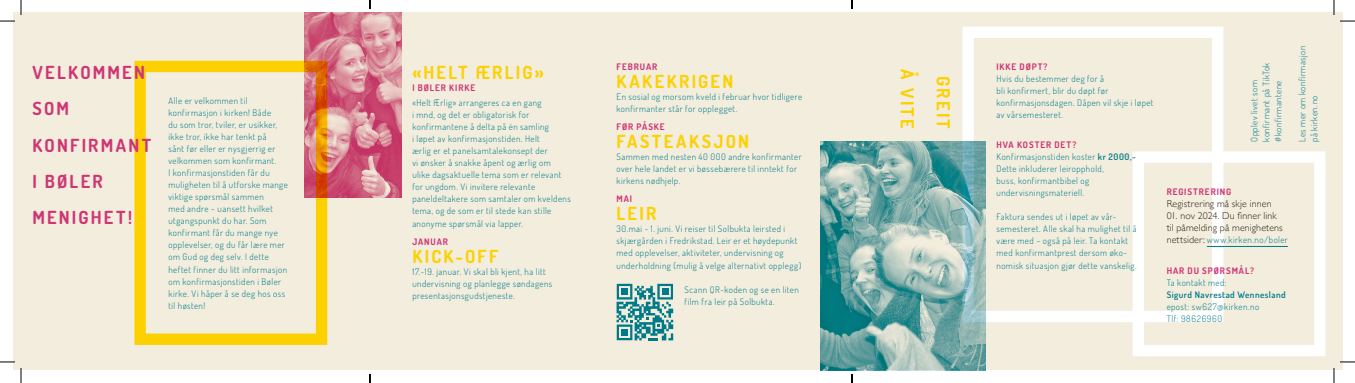
<style>
.page{position:relative;width:1355px;height:383px;background:#fff}
.page>*{position:absolute;margin:0;border:0;box-sizing:border-box;transform-origin:0 0}
.t1{font:700 18px "Dosis";letter-spacing:.13em;color:#fdd100}
.t2{font:700 18px/36px "Dosis";letter-spacing:.13em;color:#cf3575}
.t3{font:300 10px/12px "Gill Sans";letter-spacing:.01em;color:#2f2116}
.t4{font:300 9px/12px "Dosis";letter-spacing:.05em;color:#007a89}
.t5{font:700 9px "Dosis";letter-spacing:.1em;color:#cf3575}
.t6{font:600 9px "Dosis";letter-spacing:.05em;color:#007a89}
.t7{font:300 9px "Dosis";letter-spacing:.075em;color:#007a89}
.s1{font-weight:600}
.s2{font-family:"Gill Sans";font-size:10px;color:#2f2116}
</style>
<div class="page">
<div style="left:12px;top:12px;width:1330px;height:358px;background:#f2eddd"></div>
<div style="left:962px;top:27px;width:261px;height:294px;border:11px solid #fff"></div>
<div style="left:1132px;top:151px;width:193px;height:204px;border:11px solid #fff"></div>
<hr style="left:1206px;top:246px;width:81px;height:1px;background:#007a89">
<div style="left:134px;top:61px;width:193px;height:283px;border:11px solid #fdd100"></div>
<img style="left:304px;top:12px;width:97px;height:185px">
<img style="left:820px;top:141px;width:165px;height:229px">
<svg style="left:616px;top:283px;width:57px;height:57px"></svg>
<svg style="left:0;top:0;width:22px;height:22px"></svg>
<svg style="left:0;top:361px;width:22px;height:21px"></svg>
<svg style="left:1333px;top:0;width:21px;height:22px"></svg>
<svg style="left:1333px;top:361px;width:21px;height:21px"></svg>
<p class="t2" style="left:32px;top:54px;width:114px">VELKOMMEN<br>SOM</p>
<p class="t2" style="left:32px;top:126px;width:121px">KONFIRMANT<br>I BØLER<br>MENIGHET!</p>
<p class="t4" style="left:168px;top:94px;width:121px">Alle er velkommen til konfirmasjon i kirken! Både<br>du som tror, tviler, er usikker, ikke tror, ikke har tenkt på<br>sånt før eller er nysgjerrig er velkommen som konfirmant.<br>I konfirmasjonstiden får du muligheten til å utforske mange viktige spørsmål sammen<br>med andre – uansett hvilket utgangspunkt du har. Som konfirmant får du mange nye opplevelser, og du får lære mer om Gud og deg selv. I dette heftet finner du litt informasjon om konfirmasjonstiden i Bøler kirke. Vi håper å se deg hos oss til høsten!</p>
<p class="t1" style="left:412px;top:61px;width:133px">«HELT ÆRLIG»</p>
<p class="t5" style="left:412px;top:82px;width:64px">I BØLER KIRKE</p>
<p class="t4" style="left:412px;top:96px;width:160px">«Helt Ærlig» arrangeres ca en gang<br>i mnd, og det er obligatorisk for konfirmantene å delta på én samling<br>i løpet av konfirmasjonstiden. Helt<br>ærlig er et panelsamtalekonsept der<br>vi ønsker å snakke åpent og ærlig om<br>ulike dagsaktuelle tema som er relevant for ungdom. Vi invitere relevante paneldeltakere som samtaler om kveldens tema, og de som er til stede kan stille anonyme spørsmål via lapper.</p>
<p class="t5" style="left:412px;top:235px;width:37px">JANUAR</p>
<p class="t1" style="left:412px;top:244px;width:88px">KICK-OFF</p>
<p class="t4" style="left:412px;top:264px;width:142px">17.-19. januar. Vi skal bli kjent, ha litt undervisning og planlegge søndagens presentasjonsgudstjeneste.</p>
<p class="t5" style="left:616px;top:61px;width:42px">FEBRUAR</p>
<p class="t1" style="left:616px;top:70px;width:118px">KAKEKRIGEN</p>
<p class="t4" style="left:616px;top:90px;width:187px">En sosial og morsom kveld i februar hvor tidligere konfirmanter står for opplegget.</p>
<p class="t5" style="left:616px;top:121px;width:50px">FØR PÅSKE</p>
<p class="t1" style="left:616px;top:130px;width:134px">FASTEAKSJON</p>
<p class="t4" style="left:616px;top:150px;width:187px">Sammen med nesten 40 000 andre konfirmanter over hele landet er vi bøssebærere til inntekt for kirkens nødhjelp.</p>
<p class="t5" style="left:616px;top:193px;width:17px">MAI</p>
<p class="t1" style="left:616px;top:202px;width:41px">LEIR</p>
<p class="t4" style="left:616px;top:222px;width:186px">30.mai - 1. juni. Vi reiser til Solbukta leirsted i skjærgården i Fredrikstad. Leir er et høydepunkt med opplevelser, aktiviteter, undervisning og underholdning (mulig å velge alternativt opplegg)</p>
<p class="t4" style="left:684px;top:282px;width:116px">Scann QR-koden og se en liten film fra leir på Solbukta.</p>
<p class="t1" style="left:919px;top:69px;width:61px;rotate:90deg">Å VITE</p>
<p class="t4" style="left:1247px;top:141px;width:81px;rotate:-90deg">Opplev livet som konfirmant på TikTok #konfirmantene</p>
<p class="t5" style="left:996px;top:61px;width:53px">IKKE DØPT?</p>
<p class="t4" style="left:996px;top:72px;width:158px">Hvis du bestemmer deg for å<br>bli konfirmert, blir du døpt før konfirmasjonsdagen. Dåpen vil skje i løpet av vårsemesteret.</p>
<p class="t5" style="left:996px;top:139px;width:81px">HVA KOSTER DET?</p>
<p class="t4" style="left:996px;top:150px;width:141px">Konfirmasjonstiden koster <span class="s1">kr 2000,-</span></p>
<p class="t4" style="left:996px;top:162px;width:109px">Dette inkluderer leiropphold, buss, konfirmantbibel og undervisningsmateriell.</p>
<p class="t4" style="left:996px;top:210px;width:141px">Faktura sendes ut i løpet av vår&shy;semesteret. Alle skal ha mulighet til å være med – også på leir. Ta kontakt med konfirmantprest dersom øko&shy;nomisk situasjon gjør dette vanskelig.</p>
<p class="t1" style="left:955px;top:76px;width:55px;rotate:90deg">GREIT</p>
<p class="t5" style="left:1166px;top:186px;width:66px">REGISTRERING</p>
<p class="t3" style="left:1166px;top:197px;width:106px">Registrering må skje innen</p>
<p class="t3" style="left:1166px;top:209px;width:118px">01. nov 2024. Du finner link til påmelding på menighetens</p>
<p class="t4" style="left:1166px;top:233px;width:123px"><span class="s2">nettsider:</span> www.kirken.no/boler</p>
<p class="t5" style="left:1166px;top:264px;width:89px">HAR DU SPØRSMÅL?</p>
<p class="t4" style="left:1166px;top:275px;width:61px">Ta kontakt med:</p>
<p class="t6" style="left:1166px;top:288px;width:121px">Sigurd Navrestad Wennesland</p>
<p class="t4" style="left:1166px;top:299px;width:94px">epost: sw627@kirken.no</p>
<p class="t7" style="left:1166px;top:312px;width:57px">Tlf: 98626960</p>
<p class="t4" style="left:1295px;top:141px;width:97px;rotate:-90deg">Les mer om konfirmasjon på kirken.no</p>
</div>
